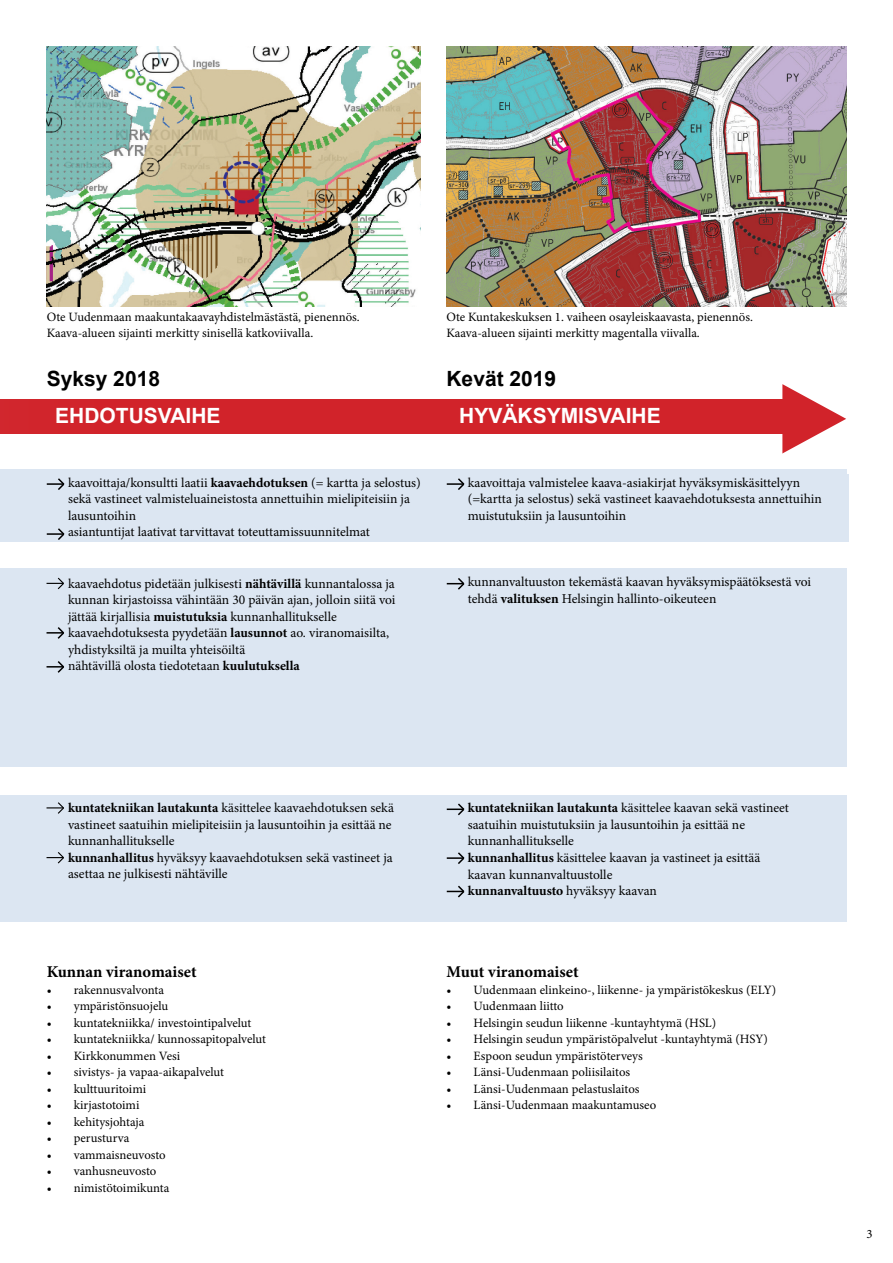
<style>
.page{position:relative;width:893px;height:1263px;background:#fff}
.page>*{position:absolute;margin:0;border:0;box-sizing:border-box;transform-origin:0 0}
.OTSIKKO_VALK{font:700 21px "Arial";color:#fff}
.OTSIKKO_4{font:700 21px "Arial";color:#000}
.Paragraph_Style_1{font:700 16.5px "Minion Pro";color:#000}
.kaavio{font:13.5px/16.5px "Minion Pro";color:#000}
.leipäteksti{font:12.75px "Minion Pro";color:#000}
.s1{font-weight:700}
</style>
<div class="page">
<svg style="left:782px;top:384px;width:64px;height:70px"></svg>
<div style="left:0;top:470px;width:846px;height:67px;background:#dce6f2"></div>
<div style="left:0;top:400px;width:782px;height:34px;background:#d1232a"></div>
<div style="left:0;top:474px;width:848px;height:67px;background:#dce6f2"></div>
<div style="left:0;top:570px;width:846px;height:196px;background:#dce6f2"></div>
<div style="left:0;top:797px;width:846px;height:124px;background:#dce6f2"></div>
<svg style="left:47px;top:478px;width:18px;height:12px"></svg>
<svg style="left:447px;top:478px;width:18px;height:12px"></svg>
<svg style="left:447px;top:578px;width:18px;height:12px"></svg>
<svg style="left:447px;top:803px;width:18px;height:13px"></svg>
<svg style="left:447px;top:852px;width:18px;height:12px"></svg>
<svg style="left:447px;top:885px;width:18px;height:13px"></svg>
<svg style="left:47px;top:577px;width:17px;height:13px"></svg>
<svg style="left:47px;top:802px;width:17px;height:12px"></svg>
<svg style="left:47px;top:852px;width:17px;height:12px"></svg>
<svg style="left:47px;top:528px;width:19px;height:14px"></svg>
<svg style="left:47px;top:627px;width:17px;height:12px"></svg>
<svg style="left:47px;top:661px;width:17px;height:12px"></svg>
<img style="left:47px;top:47px;width:374px;height:259px">
<img style="left:446px;top:47px;width:400px;height:259px">
<p class="leipäteksti" style="left:47px;top:308px;width:314px">Ote Uudenmaan maakuntakaavayhdistelmästästä, pienennös.</p>
<p class="leipäteksti" style="left:47px;top:325px;width:268px">Kaava-alueen sijainti merkitty sinisellä katkoviivalla.</p>
<p class="leipäteksti" style="left:446px;top:308px;width:308px">Ote Kuntakeskuksen 1. vaiheen osayleiskaavasta, pienennös.</p>
<p class="leipäteksti" style="left:446px;top:325px;width:255px">Kaava-alueen sijainti merkitty magentalla viivalla.</p>
<p class="OTSIKKO_4" style="left:47px;top:365px;width:115px">Syksy 2018</p>
<p class="OTSIKKO_4" style="left:446px;top:365px;width:111px">Kevät 2019</p>
<p class="OTSIKKO_VALK" style="left:55px;top:402px;width:167px">EHDOTUSVAIHE</p>
<p class="OTSIKKO_VALK" style="left:459px;top:402px;width:203px">HYVÄKSYMISVAIHE</p>
<p class="kaavio" style="left:68px;top:474px;width:354px">kaavoittaja/konsultti laatii <span class="s1">kaavaehdotuksen</span> (= kartta ja selostus) sekä vastineet valmisteluaineistosta annettuihin mielipiteisiin ja lausuntoihin</p>
<p class="kaavio" style="left:68px;top:524px;width:303px">asiantuntijat laativat tarvittavat toteuttamissuunnitelmat</p>
<p class="kaavio" style="left:68px;top:575px;width:329px;text-align:justify">kaavaehdotus pidetään julkisesti <span class="s1">nähtävillä</span> kunnantalossa ja kunnan kirjastoissa vähintään 30 päivän ajan, jolloin siitä voi jättää kirjallisia <span class="s1">muistutuksia</span> kunnanhallitukselle</p>
<p class="kaavio" style="left:68px;top:624px;width:323px">kaavaehdotuksesta pyydetään <span class="s1">lausunnot</span> ao. viranomaisilta, yhdistyksiltä ja muilta yhteisöiltä</p>
<p class="kaavio" style="left:68px;top:657px;width:233px">nähtävillä olosta tiedotetaan <span class="s1">kuulutuksella</span></p>
<p class="kaavio" style="left:468px;top:474px;width:356px">kaavoittaja valmistelee kaava-asiakirjat hyväksymiskäsittelyyn (=kartta ja selostus) sekä vastineet kaavaehdotuksesta annettuihin muistutuksiin ja lausuntoihin</p>
<p class="kaavio" style="left:468px;top:574px;width:345px">kunnanvaltuuston tekemästä kaavan hyväksymispäätöksestä voi tehdä <span class="s1">valituksen</span> Helsingin hallinto-oikeuteen</p>
<p class="kaavio" style="left:68px;top:799px;width:327px"><span class="s1">kuntatekniikan lautakunta</span> käsittelee kaavaehdotuksen sekä vastineet saatuihin mielipiteisiin ja lausuntoihin ja esittää ne kunnanhallitukselle</p>
<p class="kaavio" style="left:68px;top:849px;width:326px"><span class="s1">kunnanhallitus</span> hyväksyy kaavaehdotuksen sekä vastineet ja asettaa ne julkisesti nähtäville</p>
<p class="Paragraph_Style_1" style="left:47px;top:960px;width:151px">Kunnan viranomaiset</p>
<p class="leipäteksti" style="left:47px;top:981px;width:119px">• rakennusvalvonta</p>
<p class="leipäteksti" style="left:47px;top:997px;width:123px">• ympäristönsuojelu</p>
<p class="leipäteksti" style="left:47px;top:1014px;width:206px">• kuntatekniikka/ investointipalvelut</p>
<p class="leipäteksti" style="left:47px;top:1030px;width:221px">• kuntatekniikka/ kunnossapitopalvelut</p>
<p class="leipäteksti" style="left:47px;top:1047px;width:135px">• Kirkkonummen Vesi</p>
<p class="leipäteksti" style="left:47px;top:1063px;width:179px">• sivistys- ja vapaa-aikapalvelut</p>
<p class="leipäteksti" style="left:47px;top:1080px;width:101px">• kulttuuritoimi</p>
<p class="leipäteksti" style="left:47px;top:1096px;width:94px">• kirjastotoimi</p>
<p class="leipäteksti" style="left:47px;top:1113px;width:99px">• kehitysjohtaja</p>
<p class="leipäteksti" style="left:47px;top:1129px;width:84px">• perusturva</p>
<p class="leipäteksti" style="left:47px;top:1146px;width:121px">• vammaisneuvosto</p>
<p class="leipäteksti" style="left:47px;top:1162px;width:111px">• vanhusneuvosto</p>
<p class="leipäteksti" style="left:47px;top:1179px;width:124px">• nimistötoimikunta</p>
<p class="kaavio" style="left:468px;top:799px;width:323px"><span class="s1">kuntatekniikan lautakunta</span> käsittelee kaavan sekä vastineet saatuihin muistutuksiin ja lausuntoihin ja esittää ne kunnanhallitukselle<br><span class="s1">kunnanhallitus</span> käsittelee kaavan ja vastineet ja esittää kaavan kunnanvaltuustolle<br><span class="s1">kunnanvaltuusto</span> hyväksyy kaavan</p>
<p class="Paragraph_Style_1" style="left:447px;top:960px;width:134px">Muut viranomaiset</p>
<p class="leipäteksti" style="left:447px;top:981px;width:331px">• Uudenmaan elinkeino-, liikenne- ja ympäristökeskus (ELY)</p>
<p class="leipäteksti" style="left:447px;top:997px;width:119px">• Uudenmaan liitto</p>
<p class="leipäteksti" style="left:447px;top:1014px;width:271px">• Helsingin seudun liikenne -kuntayhtymä (HSL)</p>
<p class="leipäteksti" style="left:447px;top:1030px;width:323px">• Helsingin seudun ympäristöpalvelut -kuntayhtymä (HSY)</p>
<p class="leipäteksti" style="left:447px;top:1047px;width:198px">• Espoon seudun ympäristöterveys</p>
<p class="leipäteksti" style="left:447px;top:1063px;width:185px">• Länsi-Uudenmaan poliisilaitos</p>
<p class="leipäteksti" style="left:447px;top:1080px;width:194px">• Länsi-Uudenmaan pelastuslaitos</p>
<p class="leipäteksti" style="left:447px;top:1096px;width:211px">• Länsi-Uudenmaan maakuntamuseo</p>
<p class="leipäteksti" style="left:866px;top:1225px;width:8px">3</p>
</div>
